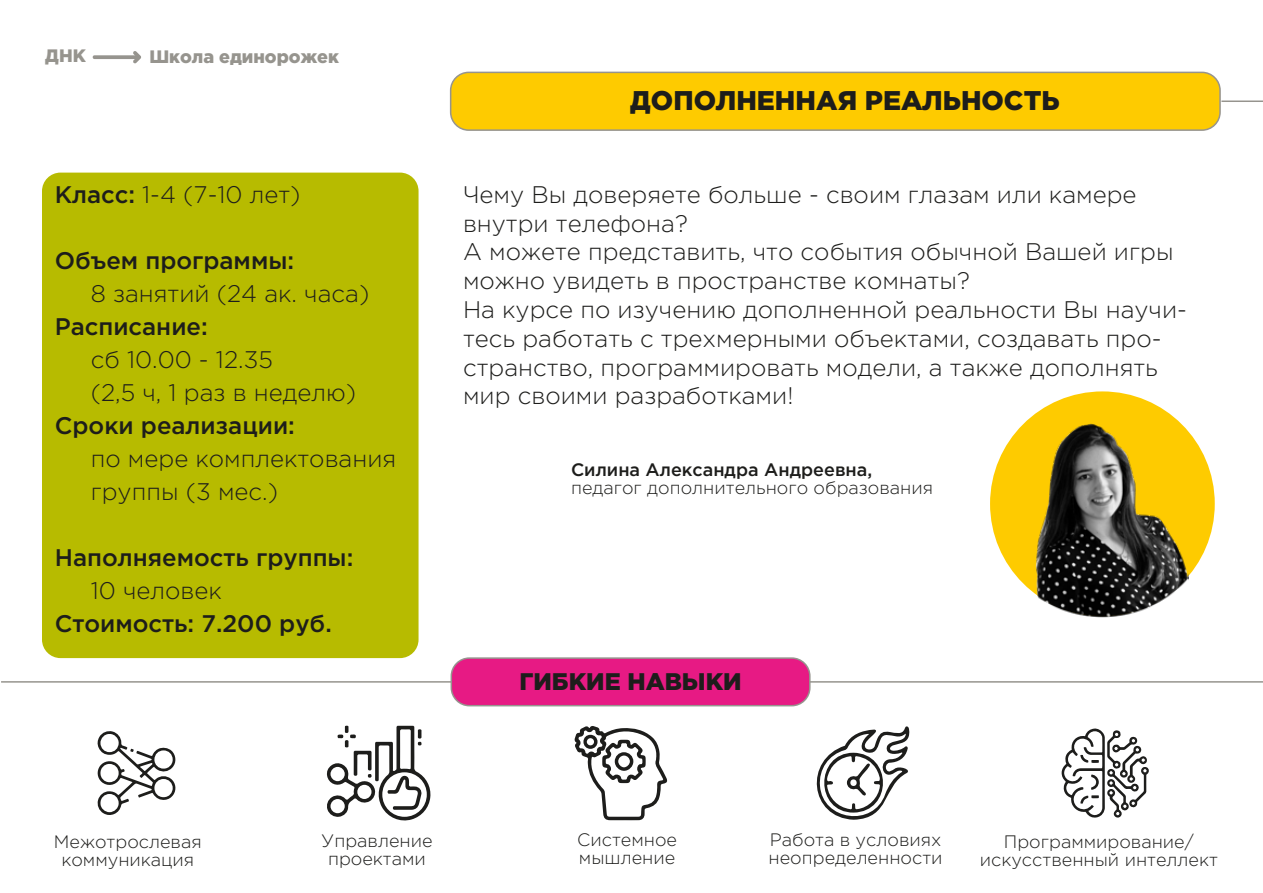
<style>
.page{position:relative;width:1263px;height:893px;background:#fff}
.page>*{position:absolute;margin:0;border:0;box-sizing:border-box;transform-origin:0 0}
.t1{font:900 27px "Gotham Pro";color:#1d1d1b}
.t2{font:300 24px/28.8px "Gotham Pro";color:#1d1d1b}
.t3{font:500 24px "Gotham Pro";color:#1d1d1b}
.t4{font:900 24px "Gotham Pro";color:#1d1d1b}
.t5{font:300 18px/18px "Gotham Pro";color:#1d1d1b;text-align:center}
.t6{font:500 18px "Gotham Pro";color:#1d1d1b}
.t7{font:900 18px "Gotham Pro";color:#96948e}
.s1{font-weight:500}
</style>
<div class="page">
<div style="left:42px;top:173px;width:376px;height:485px;background:#b7bb00;border-radius:18px"></div>
<div style="left:451px;top:72px;width:769px;height:58px;background:#fecb00;border-radius:18px"></div>
<div style="left:450px;top:72px;width:771px;height:59px;border:2px solid #96948e;border-radius:18px"></div>
<div style="left:451px;top:658px;width:359px;height:48px;background:#e71a84;border-radius:18px"></div>
<div style="left:451px;top:657px;width:359px;height:49px;border:2px solid #96948e;border-radius:18px"></div>
<hr style="left:1px;top:681px;width:450px;height:2px;background:#96948e">
<hr style="left:810px;top:681px;width:453px;height:2px;background:#96948e">
<hr style="left:1221px;top:101px;width:42px;height:1px;background:#96948e">
<svg style="left:92px;top:51px;width:49px;height:13px"></svg>
<div style="left:990px;top:391px;width:225px;height:225px;background:#fecb00;border-radius:50%"></div>
<svg style="left:327px;top:726px;width:104px;height:95px"></svg>
<div style="left:330px;top:767px;width:15px;height:14px;background:#fff;border-radius:50%"></div>
<div style="left:330px;top:799px;width:15px;height:14px;background:#fff;border-radius:50%"></div>
<div style="left:357px;top:785px;width:14px;height:14px;background:#fff;border-radius:50%"></div>
<svg style="left:97px;top:731px;width:79px;height:84px"></svg>
<svg style="left:1061px;top:728px;width:88px;height:90px"></svg>
<svg style="left:574px;top:726px;width:94px;height:94px"></svg>
<div style="left:587px;top:738px;width:7px;height:7px;background:#fff;border-radius:50%"></div>
<div style="left:618px;top:755px;width:12px;height:12px;background:#fff;border-radius:50%"></div>
<svg style="left:816px;top:726px;width:94px;height:94px"></svg>
<img style="left:1023px;top:422px;width:165px;height:196px">
<p class="t7" style="left:45px;top:45px;width:42px">ДНК</p>
<p class="t7" style="left:149px;top:46px;width:191px">Школа единорожек</p>
<p class="t2" style="left:55px;top:180px;width:247px"><span class="s1">Класс:</span> 1-4 (7-10 лет)</p>
<p class="t3" style="left:55px;top:247px;width:241px">Объем программы:</p>
<p class="t2" style="left:91px;top:279px;width:280px">8 занятий (24 ак. часа)</p>
<p class="t3" style="left:55px;top:313px;width:154px">Расписание:</p>
<p class="t2" style="left:91px;top:343px;width:267px;line-height:33px">сб 10.00 - 12.35<br>(2,5 ч, 1 раз в неделю)</p>
<p class="t3" style="left:55px;top:412px;width:242px">Сроки реализации:</p>
<p class="t2" style="left:91px;top:442px;width:307px;line-height:33px">по мере комплектования группы (3 мес.)</p>
<p class="t3" style="left:55px;top:544px;width:300px">Наполняемость группы:</p>
<p class="t2" style="left:91px;top:576px;width:133px">10 человек</p>
<p class="t3" style="left:55px;top:610px;width:279px">Стоимость: 7.200 руб.</p>
<p class="t1" style="left:630px;top:85px;width:431px">ДОПОЛНЕННАЯ РЕАЛЬНОСТЬ</p>
<p class="t2" style="left:463px;top:180px;width:725px">Чему Вы доверяете больше - своим глазам или камере внутри телефона?<br>А можете представить, что события обычной Вашей игры можно увидеть в пространстве комнаты?<br>На курсе по изучению дополненной реальности Вы научи&shy;тесь работать с трехмерными объектами, создавать про&shy;странство, программировать модели, а также дополнять мир своими разработками!</p>
<p class="t6" style="left:571px;top:460px;width:303px">Силина Александра Андреевна,</p>
<p class="t5" style="left:571px;top:479px;width:364px">педагог дополнительного образования</p>
<p class="t4" style="left:519px;top:668px;width:224px">ГИБКИЕ НАВЫКИ</p>
<p class="t5" style="left:577px;top:830px;width:101px;text-align:left">Системное мышление</p>
<p class="t5" style="left:768px;top:830px;width:176px;text-align:left">Работа в условиях неопределенности</p>
<p class="t5" style="left:54px;top:833px;width:149px">Межотрослевая коммуникация</p>
<p class="t5" style="left:980px;top:832px;width:240px">Программирование/ искусственный интеллект</p>
<p class="t5" style="left:321px;top:832px;width:113px">Управление проектами</p>
</div>
